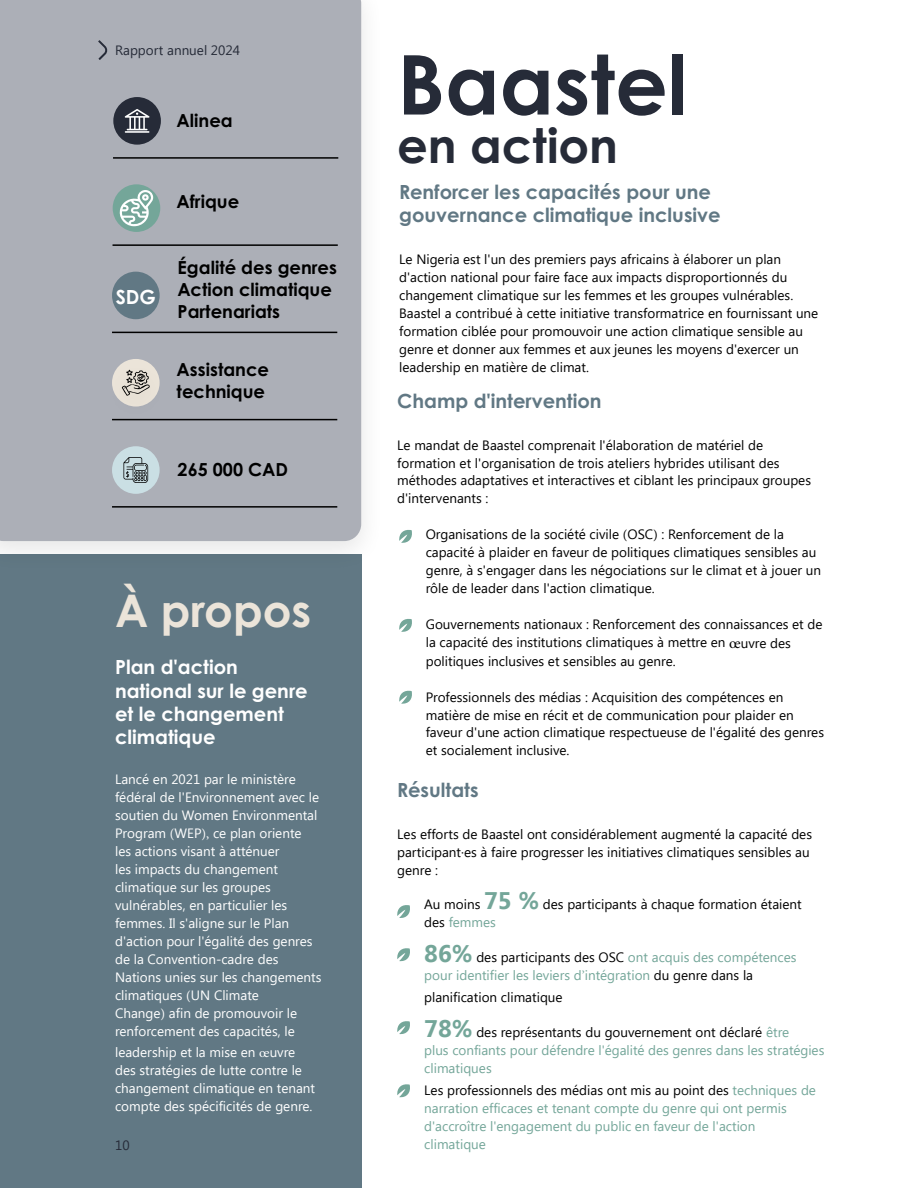
<style>
.page{position:relative;width:918px;height:1188px;background:#fff}
.page>*{position:absolute;margin:0;border:0;box-sizing:border-box;transform-origin:0 0}
.t1{font:700 82.5px "Century Gothic Pro";color:#262b38}
.t2{font:700 48px "Century Gothic Pro";color:#262b38}
.t3{font:700 45px "Century Gothic Pro";color:#ebe4d9}
.t4{font:700 19.5px/23.4px "Century Gothic Pro";color:#617884}
.t5{font:700 19.5px/23.4px "Century Gothic Pro";color:#fff}
.t6{font:700 18px/21.6px "Century Gothic Pro";color:#000}
.t7{font:13.5px/18px "Segoe UI";color:#000}
.t8{font:13.5px/18px "Segoe UI";color:#fff}
.t9{font:13.5px/18px "Segoe UI";color:#74a699}
.t10{font:13.5px "Segoe UI";color:#262b38}
.s1{font-family:"Minion Pro"}
.s2{font-family:"Minion Pro";font-size:15px}
.s3{font-weight:700;font-size:24px;color:#74a699}
.s4{color:#74a699}
.s5{font-weight:700;font-size:24px}
.s6{color:#000}
</style>
<div class="page">
<div style="left:0;top:554px;width:361px;height:634px;background:#617884"></div>
<div style="left:0;top:0;width:385px;height:573px;background:#000;opacity:.1"></div>
<div style="left:0;top:0;width:361px;height:541px;background:#acafb7"></div>
<div style="left:113px;top:97px;width:48px;height:48px;background:#262b38;border-radius:50%"></div>
<hr style="left:113px;top:157px;width:225px;height:2px;background:#000">
<div style="left:113px;top:184px;width:47px;height:48px;background:#74a699;border-radius:50%"></div>
<hr style="left:113px;top:244px;width:225px;height:2px;background:#000">
<div style="left:112px;top:272px;width:48px;height:47px;background:#617884;border-radius:50%"></div>
<hr style="left:112px;top:332px;width:225px;height:1px;background:#000">
<hr style="left:112px;top:419px;width:225px;height:1px;background:#000">
<div style="left:112px;top:446px;width:48px;height:48px;background:#cadfe4;border-radius:50%"></div>
<hr style="left:112px;top:506px;width:225px;height:2px;background:#000">
<hr style="left:125px;top:131px;width:24px;height:2px;background:#fff">
<svg style="left:125px;top:109px;width:24px;height:21px"></svg>
<svg style="left:123px;top:457px;width:25px;height:26px"></svg>
<div style="left:101px;top:357px;width:71px;height:69px;background:#000;opacity:.1"></div>
<svg style="left:122px;top:370px;width:28px;height:26px"></svg>
<svg style="left:118px;top:190px;width:37px;height:36px"></svg>
<svg style="left:399px;top:530px;width:13px;height:13px"></svg>
<svg style="left:399px;top:618px;width:13px;height:14px"></svg>
<svg style="left:399px;top:690px;width:13px;height:14px"></svg>
<svg style="left:397px;top:905px;width:13px;height:13px"></svg>
<svg style="left:397px;top:948px;width:13px;height:14px"></svg>
<svg style="left:397px;top:1021px;width:13px;height:14px"></svg>
<svg style="left:397px;top:1084px;width:13px;height:14px"></svg>
<svg style="left:98px;top:40px;width:10px;height:20px"></svg>
<p class="t10" style="left:115px;top:42px;width:127px">Rapport annuel 2024</p>
<h3 class="t6" style="left:177px;top:110px;width:58px">Alinea</h3>
<h3 class="t5" style="left:116px;top:285px;width:42px">SDG</h3>
<h3 class="t6" style="left:177px;top:190px;width:64px">Afrique</h3>
<h3 class="t6" style="left:178px;top:257px;width:161px">Égalité des genres<br>Action climatique<br>Partenariats</h3>
<h3 class="t6" style="left:177px;top:359px;width:94px">Assistance technique</h3>
<h3 class="t6" style="left:178px;top:459px;width:112px">265 000 CAD</h3>
<h3 class="t3" style="left:115px;top:583px;width:198px">À propos</h3>
<h3 class="t5" style="left:115px;top:655px;width:194px">Plan d'action national sur le genre et le changement climatique</h3>
<p class="t8" style="left:115px;top:770px;width:208px">Lancé en 2021 par le ministère fédéral de l'Environnement avec le soutien du Women Environmental<br>Program <span class="s1">(</span>WEP<span class="s1">),</span> ce plan oriente<br>les actions visant à atténuer<br>les impacts du changement climatique sur les groupes vulnérables, en particulier les femmes. Il s'aligne sur le Plan d'action pour l'égalité des genres de la Convention-cadre des<br>Nations unies sur les changements climatiques <span class="s1">(</span>UN Climate<br>Change<span class="s1">)</span> afin de promouvoir le renforcement des capacités, le</p>
<p class="t8" style="left:115px;top:1043px;width:202px">leadership et la mise en <span class="s1">œ</span>uvre des stratégies de lutte contre le changement climatique en tenant compte des spécificités de genre.</p>
<h1 class="t1" style="left:397px;top:33px;width:292px">Baastel</h1>
<h2 class="t2" style="left:397px;top:115px;width:222px">en action</h2>
<h3 class="t4" style="left:399px;top:180px;width:323px">Renforcer les capacités pour une gouvernance climatique inclusive</h3>
<p class="t7" style="left:399px;top:250px;width:421px">Le Nigeria est l'un des premiers pays africains à élaborer un plan d'action national pour faire face aux impacts disproportionnés du changement climatique sur les femmes et les groupes vulnérables.<br>Baastel a contribué à cette initiative transformatrice en fournissant une formation ciblée pour promouvoir une action climatique sensible au genre et donner aux femmes et aux jeunes les moyens d'exercer un leadership en matière de climat.</p>
<h3 class="t4" style="left:397px;top:389px;width:206px">Champ d'intervention</h3>
<p class="t7" style="left:397px;top:436px;width:415px">Le mandat de Baastel comprenait l'élaboration de matériel de formation et l'organisation de trois ateliers hybrides utilisant des méthodes adaptatives et interactives et ciblant les principaux groupes d'intervenants :</p>
<p class="t7" style="left:426px;top:526px;width:397px">Organisations de la société civile <span class="s1">(</span>OSC<span class="s1">)</span> : Renforcement de la capacité à plaider en faveur de politiques climatiques sensibles au genre, à s'engager dans les négociations sur le climat et à jouer un rôle de leader dans l'action climatique.</p>
<p class="t7" style="left:426px;top:616px;width:398px">Gouvernements nationaux : Renforcement des connaissances et de la capacité des institutions climatiques à mettre en <span class="s2">œ</span>uvre des politiques inclusives et sensibles au genre.</p>
<p class="t7" style="left:426px;top:688px;width:400px">Professionnels des médias : Acquisition des compétences en matière de mise en récit et de communication pour plaider en faveur d'une action climatique respectueuse de l'égalité des genres et socialement inclusive.</p>
<h3 class="t4" style="left:397px;top:778px;width:83px">Résultats</h3>
<p class="t7" style="left:397px;top:825px;width:416px">Les efforts de Baastel ont considérablement augmenté la capacité des participant·es à faire progresser les initiatives climatiques sensibles au genre :</p>
<p class="t7" style="left:424px;top:896px;width:379px">Au moins <span class="s3">75 %</span> des participants à chaque formation étaient des <span class="s4">femmes</span></p>
<p class="t9" style="left:424px;top:948px;width:374px"><span class="s5">86%</span> <span class="s6">des participants des OSC</span> ont acquis des compétences pour identifier les leviers d<span class="s1">’</span>intégration <span class="s6">du genre dans la</span></p>
<p class="t7" style="left:424px;top:989px;width:140px">planification climatique</p>
<p class="t9" style="left:424px;top:1023px;width:402px"><span class="s5">78%</span> <span class="s6">des représentants du gouvernement ont déclaré</span> être<br>plus confiants pour défendre l'égalité des genres dans les stratégies climatiques</p>
<p class="t9" style="left:424px;top:1082px;width:393px"><span class="s6">Les professionnels des médias ont mis au point des</span> techniques de narration efficaces et tenant compte du genre qui ont permis d'accroître l'engagement du public en faveur de l'action</p>
<p class="t10" style="left:115px;top:1137px;width:16px">10</p>
<p class="t9" style="left:424px;top:1136px;width:63px">climatique</p>
</div>
